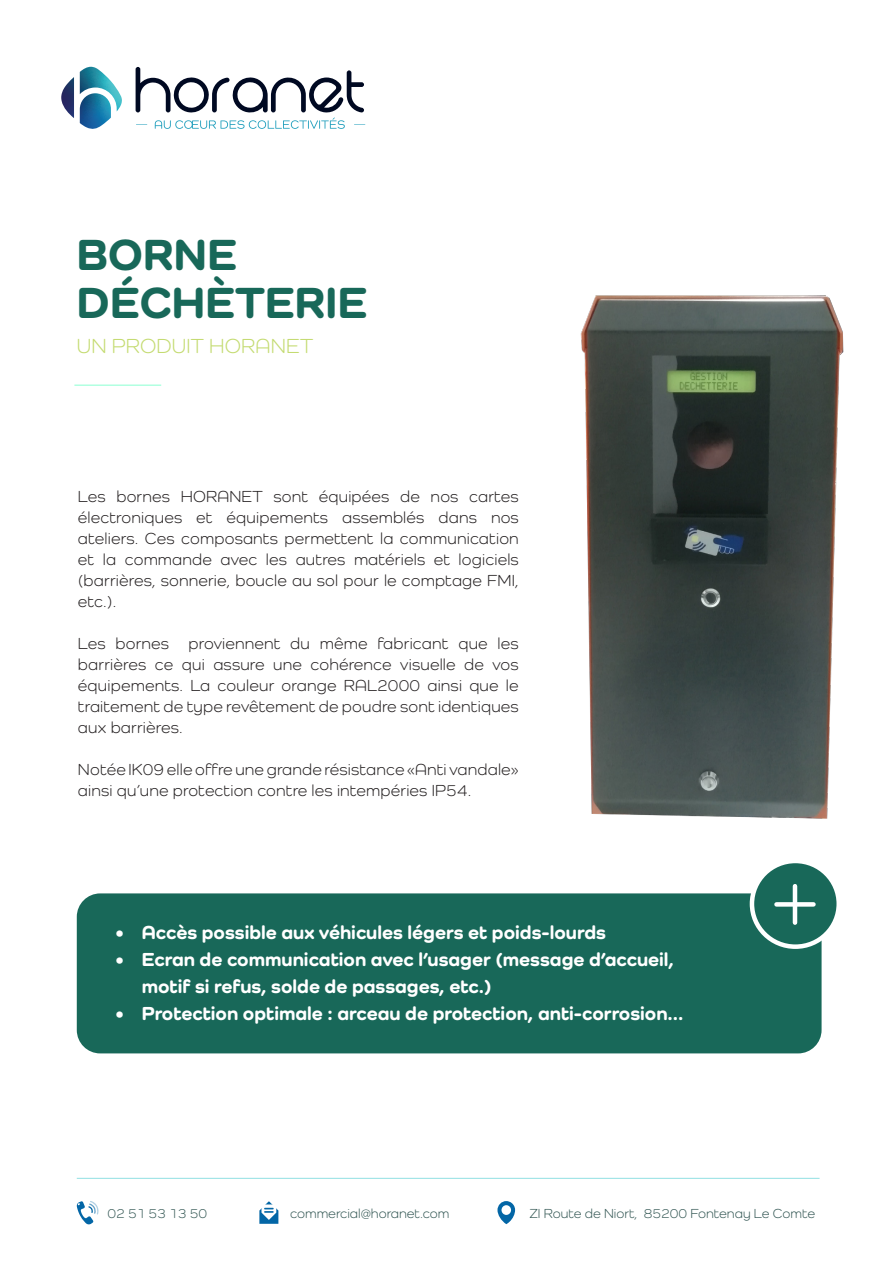
<style>
.page{position:relative;width:893px;height:1263px;background:#fff}
.page>*{position:absolute;margin:0;border:0;box-sizing:border-box;transform-origin:0 0}
.Titre1_-_dechetterie{font:800 45px/48px "Como";letter-spacing:.01em;color:#186859}
.Sous-titre_-_dechett{font:21px "Como";letter-spacing:.01em;color:#c4db71}
.t1{font:800 19.5px/27px "Como";color:#fff}
.Defaut_-_paragraphe{font:16.5px/21px "Como";letter-spacing:.01em;color:#231f20;text-align:justify}
.t2{font:13.5px "Como";color:#335754}
</style>
<div class="page">
<hr style="left:74px;top:385px;width:87px;height:1px;background:#8affd1">
<svg style="left:80px;top:67px;width:42px;height:62px"></svg>
<svg style="left:61px;top:84px;width:6px;height:17px"></svg>
<svg style="left:136px;top:67px;width:229px;height:62px"></svg>
<div style="left:77px;top:893px;width:744px;height:160px;background:#186859;border-radius:23px"></div>
<div style="left:752px;top:861px;width:87px;height:86px;background:#186859;border-radius:50%"></div>
<div style="left:750px;top:859px;width:91px;height:90px;border:4px solid #fff;border-radius:50%"></div>
<hr style="left:793px;top:886px;width:4px;height:37px;background:#fff">
<div style="left:776px;top:902px;width:37px;height:5px;background:#fff"></div>
<hr style="left:77px;top:1178px;width:742px;height:1px;background:#26c2c7">
<svg style="left:497px;top:1201px;width:18px;height:23px"></svg>
<svg style="left:77px;top:1201px;width:22px;height:23px"></svg>
<svg style="left:259px;top:1201px;width:19px;height:23px"></svg>
<img style="left:580px;top:295px;width:264px;height:524px">
<p class="Titre1_-_dechetterie" style="left:77px;top:230px;width:292px">BORNE<br>DÉCHÈTERIE</p>
<p class="Sous-titre_-_dechett" style="left:77px;top:333px;width:238px">UN PRODUIT HORANET</p>
<p class="Defaut_-_paragraphe" style="left:78px;top:485px;width:442px">Les bornes HORANET sont équipées de nos cartes électroniques et équipements assemblés dans nos ateliers. Ces composants permettent la communication et la commande avec les autres matériels et logiciels (barrières, sonnerie, boucle au sol pour le comptage FMI, etc.).</p>
<p class="Defaut_-_paragraphe" style="left:78px;top:632px;width:442px">Les bornes proviennent du même fabricant que les barrières ce qui assure une cohérence visuelle de vos équipements. La couleur orange RAL2000 ainsi que le traitement de type revêtement de poudre sont identiques aux barrières.</p>
<p class="Defaut_-_paragraphe" style="left:78px;top:758px;width:442px">Notée IK09 elle offre une grande résistance «Anti vandale» ainsi qu’une protection contre les intempéries IP54.</p>
<p class="t1" style="left:115px;top:919px;width:493px">• Accès possible aux véhicules légers et poids-lourds</p>
<p class="t1" style="left:142px;top:946px;width:534px;text-indent:-27px">• Ecran de communication avec l’usager (message d’accueil, motif si refus, solde de passages, etc.)</p>
<p class="t1" style="left:115px;top:1000px;width:570px">• Protection optimale : arceau de protection, anti-corrosion...</p>
<p class="t2" style="left:107px;top:1205px;width:101px">02 51 53 13 50</p>
<p class="t2" style="left:290px;top:1205px;width:161px">commercial@horanet.com</p>
<p class="t2" style="left:529px;top:1205px;width:287px">ZI Route de Niort, 85200 Fontenay Le Comte</p>
</div>
